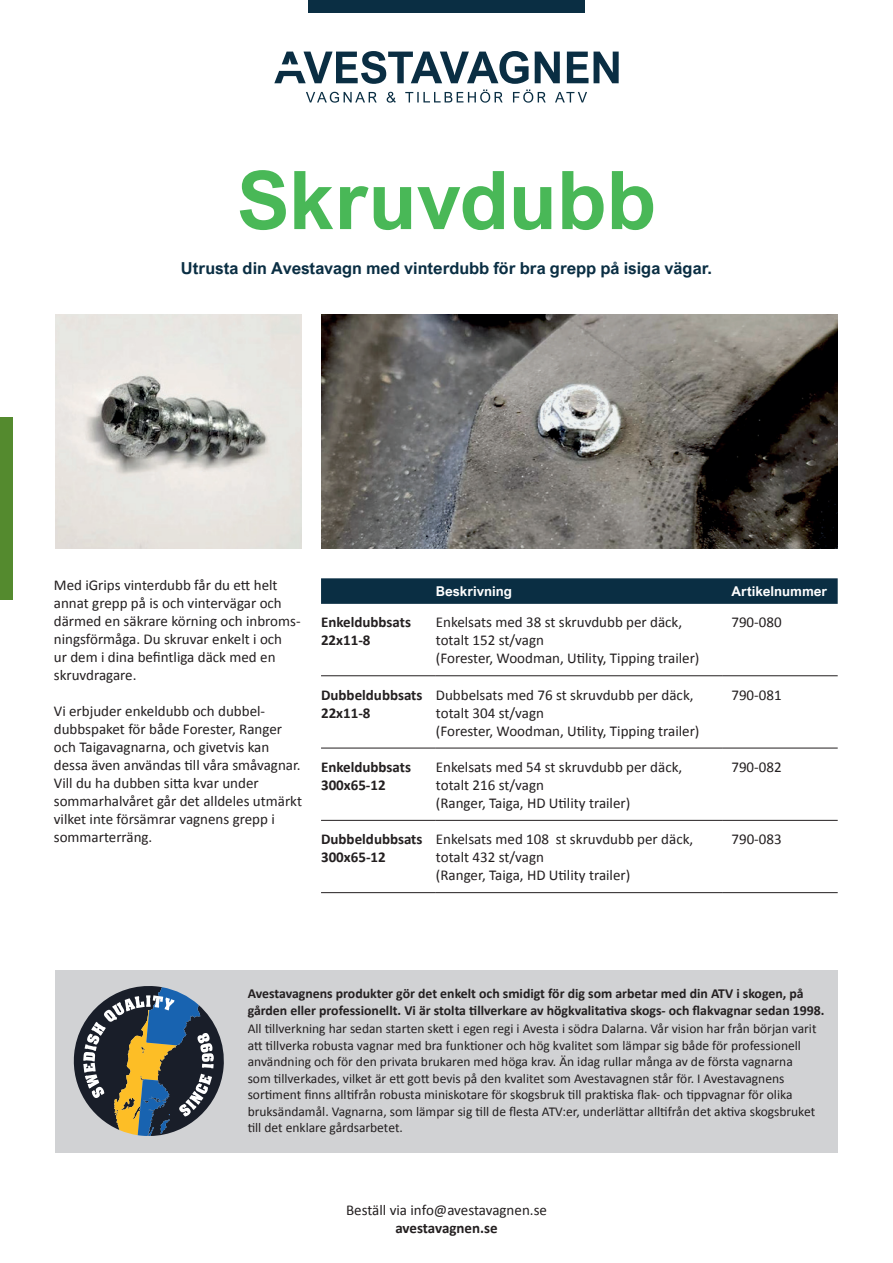
<style>
.page{position:relative;width:893px;height:1263px;background:#fff}
.page>*{position:absolute;margin:0;border:0;box-sizing:border-box;transform-origin:0 0}
.t1{font:700 81px "Arial Nova";color:#49b857}
.t2{font:700 16.5px "Arial Nova";color:#0a2e43}
.t3{font:15px/18px "Calibri";color:#231f20}
.t4{font:700 15px/18px "Calibri";color:#231f20}
.t5{font:700 13.8px/16.5px "Calibri";color:#231f20}
.t6{font:13.5px/16.5px "Calibri";color:#231f20}
.t7{font:700 13.5px "Arial Nova";color:#fff}
</style>
<div class="page">
<svg style="left:321px;top:578px;width:517px;height:26px;background:#0e3146"></svg>
<hr style="left:321px;top:675px;width:115px;height:1px;background:#231f20">
<hr style="left:436px;top:675px;width:287px;height:1px;background:#231f20">
<hr style="left:723px;top:675px;width:115px;height:1px;background:#231f20">
<hr style="left:321px;top:748px;width:115px;height:1px;background:#231f20">
<hr style="left:436px;top:748px;width:287px;height:1px;background:#231f20">
<hr style="left:723px;top:748px;width:115px;height:1px;background:#231f20">
<hr style="left:321px;top:820px;width:115px;height:1px;background:#231f20">
<hr style="left:436px;top:820px;width:287px;height:1px;background:#231f20">
<hr style="left:723px;top:820px;width:115px;height:1px;background:#231f20">
<hr style="left:321px;top:892px;width:115px;height:1px;background:#231f20">
<hr style="left:436px;top:892px;width:287px;height:1px;background:#231f20">
<hr style="left:723px;top:892px;width:115px;height:1px;background:#231f20">
<div style="left:0;top:417px;width:13px;height:183px;background:#548a2e"></div>
<div style="left:308px;top:0;width:277px;height:13px;background:#0a2e43"></div>
<img style="left:55px;top:315px;width:247px;height:234px">
<div style="left:55px;top:969px;width:783px;height:183px;background:#d1d2d4"></div>
<svg style="left:74px;top:986px;width:150px;height:150px"></svg>
<svg style="left:274px;top:51px;width:345px;height:52px"></svg>
<img style="left:321px;top:315px;width:517px;height:234px">
<h1 class="t1" style="left:237px;top:153px;width:420px">Skruvdubb</h1>
<p class="t2" style="left:181px;top:258px;width:532px">Utrusta din Avestavagn med vinterdubb för bra grepp på isiga vägar.</p>
<p class="t3" style="left:54px;top:576px;width:248px">Med iGrips vinterdubb får du ett helt annat grepp på is och vintervägar och därmed en säkrare körning och inbroms&shy;ningsförmåga. Du skruvar enkelt i och<br>ur dem i dina befintliga däck med en skruvdragare.</p>
<p class="t3" style="left:54px;top:702px;width:250px">Vi erbjuder enkeldubb och dubbel&shy;dubbspaket för både Forester, Ranger och Taigavagnarna, och givetvis kan dessa även användas till våra småvagnar.<br>Vill du ha dubben sitta kvar under sommar halvåret går det alldeles utmärkt vilket inte försämrar vagnens grepp i sommarterräng.</p>
<p class="t7" style="left:436px;top:583px;width:78px">Beskrivning</p>
<p class="t7" style="left:731px;top:583px;width:97px">Artikelnummer</p>
<p class="t4" style="left:321px;top:613px;width:91px">Enkeldubbsats<br>22x11-8</p>
<p class="t3" style="left:436px;top:613px;width:265px">Enkelsats med 38 st skruvdubb per däck, totalt 152 st/vagn<br>(Forester, Woodman, Utility, Tipping trailer)</p>
<p class="t3" style="left:731px;top:613px;width:52px">790-080</p>
<p class="t4" style="left:321px;top:686px;width:103px">Dubbeldubbsats<br>22x11-8</p>
<p class="t3" style="left:436px;top:686px;width:265px">Dubbelsats med 76 st skruvdubb per däck, totalt 304 st/vagn<br>(Forester, Woodman, Utility, Tipping trailer)</p>
<p class="t3" style="left:731px;top:686px;width:52px">790-081</p>
<p class="t4" style="left:321px;top:758px;width:91px">Enkeldubbsats<br>300x65-12</p>
<p class="t3" style="left:436px;top:758px;width:248px">Enkelsats med 54 st skruvdubb per däck, totalt 216 st/vagn<br>(Ranger, Taiga, HD Utility trailer)</p>
<p class="t3" style="left:731px;top:758px;width:52px">790-082</p>
<p class="t4" style="left:321px;top:830px;width:103px">Dubbeldubbsats<br>300x65-12</p>
<p class="t3" style="left:436px;top:830px;width:259px">Enkelsats med 108 st skruvdubb per däck, totalt 432 st/vagn<br>(Ranger, Taiga, HD Utility trailer)</p>
<p class="t3" style="left:731px;top:830px;width:52px">790-083</p>
<p class="t5" style="left:248px;top:985px;width:578px">Avestavagnens produkter gör det enkelt och smidigt för dig som arbetar med din ATV i skogen, på gården eller professionellt. Vi är stolta tillverkare av högkvalitativa skogs- och flakvagnar sedan 1998.</p>
<p class="t6" style="left:248px;top:1020px;width:570px">All tillverkning har sedan starten skett i egen regi i Avesta i södra Dalarna. Vår vision har från början varit att tillverka robusta vagnar med bra funktioner och hög kvalitet som lämpar sig både för professionell användning och för den privata brukaren med höga krav. Än idag rullar många av de första vagnarna som tillverkades, vilket är ett gott bevis på den kvalitet som Avestavagnen står för. I Avestavagnens sortiment finns alltifrån robusta miniskotare för skogsbruk till praktiska flak- och tippvagnar för olika bruksändamål. Vagnarna, som lämpar sig till de flesta ATV:er, underlättar alltifrån det aktiva skogsbruket till det enklare gårdsarbetet.</p>
<p class="t3" style="left:346px;top:1201px;width:202px">Beställ via info@avestavagnen.se</p>
<p class="t4" style="left:395px;top:1219px;width:104px">avestavagnen.se</p>
</div>
